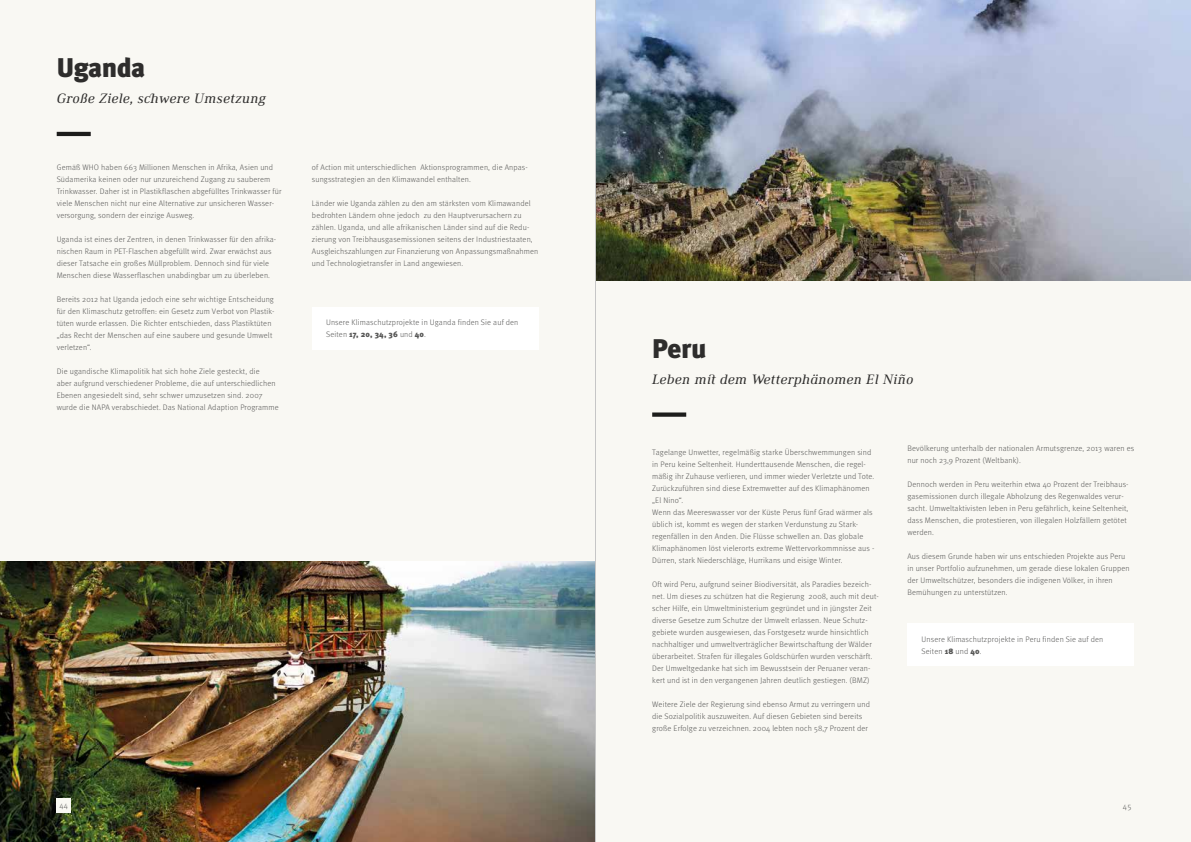
<style>
.page{position:relative;width:1191px;height:842px;background:#fff}
.page>*{position:absolute;margin:0;border:0;box-sizing:border-box;transform-origin:0 0}
.t1{font:900 27px "Meta Pro";letter-spacing:-.02em;color:#2e2d2c}
.t2{font:italic 14px "Ethos";letter-spacing:.02em;color:#2e2d2c}
.t3{font:300 8px/12px "Meta Pro";letter-spacing:.02em;color:#575756}
.s1{font-weight:900}
</style>
<div class="page">
<div style="left:595px;top:0;width:596px;height:842px;background:#f9f8f3"></div>
<div style="left:0;top:0;width:595px;height:842px;background:#f9f8f3"></div>
<img style="left:0;top:561px;width:595px;height:281px">
<img style="left:596px;top:0;width:595px;height:281px">
<hr style="left:57px;top:132px;width:34px;height:4px;background:#1d1d1b">
<div style="left:57px;top:799px;width:14px;height:14px;background:#f9f8f3"></div>
<div style="left:652px;top:412px;width:34px;height:5px;background:#1d1d1b"></div>
<div style="left:312px;top:307px;width:227px;height:42px;background:#fff"></div>
<div style="left:907px;top:624px;width:227px;height:42px;background:#fff"></div>
<hr style="left:595px;top:0;width:1px;height:842px;background:#c6c6c6">
<h1 class="t1" style="left:57px;top:46px;width:90px">Uganda</h1>
<h2 class="t2" style="left:57px;top:91px;width:211px">Große Ziele, schwere Umsetzung</h2>
<p class="t3" style="left:57px;top:161px;width:226px">Gemäß WHO haben 663 Millionen Menschen in Afrika, Asien und Südamerika keinen oder nur unzureichend Zugang zu sauberem Trinkwasser. Daher ist in Plastikflaschen abgefülltes Trinkwasser für viele Menschen nicht nur eine Alternative zur unsicheren Wasser&shy;versorgung, sondern der einzige Ausweg.</p>
<p class="t3" style="left:57px;top:233px;width:221px">Uganda ist eines der Zentren, in denen Trinkwasser für den afrika&shy;nischen Raum in PET-Flaschen abgefüllt wird. Zwar erwächst aus dieser Tatsache ein großes Müllproblem. Dennoch sind für viele Menschen diese Wasserflaschen unabdingbar um zu überleben.</p>
<p class="t3" style="left:57px;top:293px;width:219px">Bereits 2012 hat Uganda jedoch eine sehr wichtige Entscheidung für den Klimaschutz getroffen: ein Gesetz zum Verbot von Plastik&shy;tüten wurde erlassen. Die Richter entschieden, dass Plastiktüten „das Recht der Menschen auf eine saubere und gesunde Umwelt verletzen“.</p>
<p class="t3" style="left:57px;top:365px;width:223px">Die ugandische Klimapolitik hat sich hohe Ziele gesteckt, die<br>aber aufgrund verschiedener Probleme, die auf unterschiedlichen Ebenen angesiedelt sind, sehr schwer umzusetzen sind. 2007 wurde die NAPA verabschiedet. Das National Adaption Programme</p>
<p class="t3" style="left:312px;top:161px;width:217px">of Action mit unterschiedlichen Aktionsprogrammen, die Anpas&shy;sungsstrategien an den Klimawandel enthalten.</p>
<p class="t3" style="left:312px;top:197px;width:228px">Länder wie Uganda zählen zu den am stärksten vom Klimawandel bedrohten Ländern ohne jedoch zu den Hauptverursachern zu zählen. Uganda, und alle afrikanischen Länder sind auf die Redu&shy;zierung von Treibhausgasemissionen seitens der Industriestaaten, Ausgleichszahlungen zur Finanzierung von Anpassungsmaßnahmen und Technologietransfer in Land angewiesen.</p>
<p class="t3" style="left:326px;top:316px;width:194px">Unsere Klimaschutzprojekte in Uganda finden Sie auf den<br>Seiten <span class="s1">17, 20, 34, 36</span> und <span class="s1">40</span>.</p>
<p class="t3" style="left:59px;top:800px;width:10px">44</p>
<h1 class="t1" style="left:652px;top:327px;width:56px">Peru</h1>
<h2 class="t2" style="left:652px;top:371px;width:263px">Leben mit dem Wetterphänomen El Niño</h2>
<p class="t3" style="left:652px;top:446px;width:224px">Tagelange Unwetter, regelmäßig starke Überschwemmungen sind in Peru keine Seltenheit. Hunderttausende Menschen, die regel&shy;mäßig ihr Zuhause verlieren, und immer wieder Verletzte und Tote.<br>Zurückzuführen sind diese Extremwetter auf des Klimaphänomen „El Nino“.<br>Wenn das Meereswasser vor der Küste Perus fünf Grad wärmer als üblich ist, kommt es wegen der starken Verdunstung zu Stark&shy;regenfällen in den Anden. Die Flüsse schwellen an. Das globale Klimaphänomen löst vielerorts extreme Wettervorkommnisse aus - Dürren, stark Niederschläge, Hurrikans und eisige Winter.</p>
<p class="t3" style="left:652px;top:578px;width:228px">Oft wird Peru, aufgrund seiner Biodiversität, als Paradies bezeich&shy;net. Um dieses zu schützen hat die Regierung 2008, auch mit deut&shy;scher Hilfe, ein Umweltministerium gegründet und in jüngster Zeit diverse Gesetze zum Schutze der Umwelt erlassen. Neue Schutz&shy;gebiete wurden ausgewiesen, das Forstgesetz wurde hinsichtlich nachhaltiger und umweltverträglicher Bewirtschaftung der Wälder überarbeitet. Strafen für illegales Goldschürfen wurden verschärft.<br>Der Umweltgedanke hat sich im Bewusstsein der Peruaner veran&shy;kert und ist in den vergangenen Jahren deutlich gestiegen. (BMZ)</p>
<p class="t3" style="left:652px;top:698px;width:219px">Weitere Ziele der Regierung sind ebenso Armut zu verringern und die Sozialpolitik auszuweiten. Auf diesen Gebieten sind bereits große Erfolge zu verzeichnen. 2004 lebten noch 58,7 Prozent der</p>
<p class="t3" style="left:907px;top:442px;width:228px">Bevölkerung unterhalb der nationalen Armutsgrenze, 2013 waren es nur noch 23,9 Prozent (Weltbank).</p>
<p class="t3" style="left:907px;top:478px;width:223px">Dennoch werden in Peru weiterhin etwa 40 Prozent der Treibhaus&shy;gasemissionen durch illegale Abholzung des Regenwaldes verur&shy;sacht. Umweltaktivisten leben in Peru gefährlich, keine Seltenheit, dass Menschen, die protestieren, von illegalen Holzfällern getötet werden.</p>
<p class="t3" style="left:907px;top:550px;width:224px">Aus diesem Grunde haben wir uns entschieden Projekte aus Peru in unser Portfolio aufzunehmen, um gerade diese lokalen Gruppen der Umweltschützer, besonders die indigenen Völker, in ihren Bemühungen zu unterstützen.</p>
<p class="t3" style="left:921px;top:633px;width:183px">Unsere Klimaschutzprojekte in Peru finden Sie auf den<br>Seiten <span class="s1">18</span> und <span class="s1">40</span>.</p>
<p class="t3" style="left:1123px;top:800px;width:10px">45</p>
</div>
